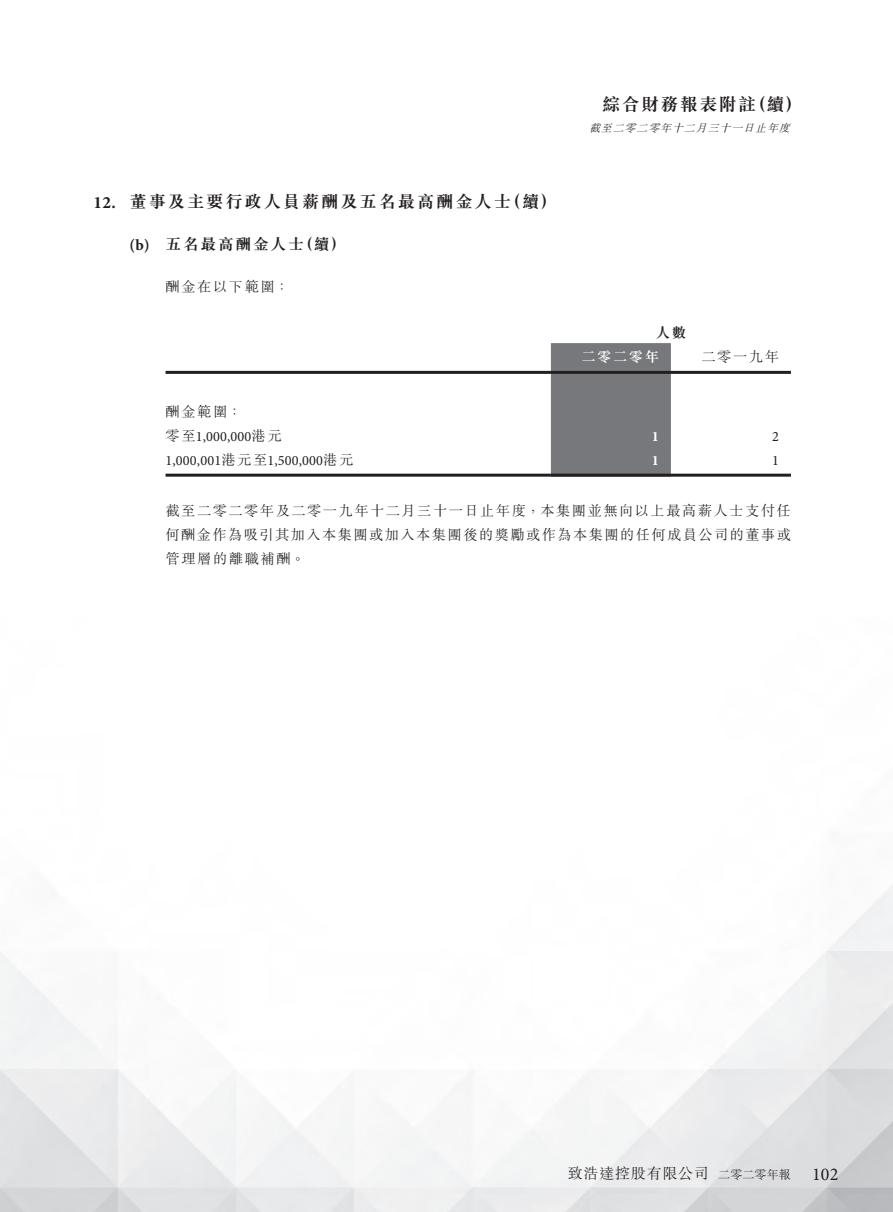
<style>
.page{position:relative;width:893px;height:1212px;background:#fff}
.page>*{position:absolute;margin:0;border:0;box-sizing:border-box;transform-origin:0 0}
.t1{font:700 18px "M Sung HK";letter-spacing:.08em;color:#231f20}
.t2{font:18px "Minion Pro";color:#231f20}
._03_H1{font:700 17.25px "M Sung HK";letter-spacing:.11em;color:#231f20}
._03_H1-2{font:700 17.25px "Minion Pro";color:#231f20}
._04___H2{font:700 15.75px "M Sung HK";letter-spacing:.11em;color:#231f20}
._04___H2-2{font:700 15.75px "Minion Pro";color:#231f20}
.t3{font:300 15px "M Sung HK";letter-spacing:.05em;color:#231f20}
._13_____P4{font:300 14.25px/24px "M Sung HK";letter-spacing:.1em;color:#231f20;text-align:justify}
._15_Table_Stub{font:14.25px "Minion Pro";letter-spacing:.01em;color:#231f20}
._01_Body_Text{font:300 14.25px "M Sung HK";letter-spacing:.11em;color:#231f20}
._01_Body_Text-2{font:700 14.25px "M Sung HK";letter-spacing:.11em;color:#fff}
._15_Table_Stub-2{font:300 14.25px "M Sung HK";color:#231f20}
._01_Body_Text-3{font:700 14.25px "M Sung HK";color:#231f20}
._01_Body_Text-4{font:14.25px "Minion Pro";color:#231f20}
._01_Body_Text-5{font:700 14.25px "Minion Pro";color:#fff}
.t4{font:300 12px "M Sung HK";letter-spacing:.01em;color:#231f20}
.t5{font:italic 300 10.8px "M Sung HK";color:#231f20}
.s1{font-family:"M Sung HK";font-weight:300}
</style>
<div class="page">
<div style="left:551px;top:343px;width:120px;height:131px;background:#76787b"></div>
<hr style="left:166px;top:371px;width:385px;height:3px;background:#231f20">
<hr style="left:551px;top:371px;width:120px;height:3px;background:#231f20">
<hr style="left:671px;top:371px;width:120px;height:3px;background:#231f20">
<hr style="left:166px;top:474px;width:385px;height:3px;background:#231f20">
<hr style="left:551px;top:474px;width:120px;height:3px;background:#231f20">
<hr style="left:671px;top:474px;width:120px;height:3px;background:#231f20">
<p class="t1" style="left:749px;top:95px;width:55px">（續(</p>
<p class="t1" style="left:602px;top:95px;width:155px">綜合財務報表附註</p>
<p class="t5" style="left:589px;top:121px;width:206px">截至二零二零年十二月三十一日止年度</p>
<p class="_03_H1-2" style="left:94px;top:192px;width:24px">12.</p>
<p class="_03_H1" style="left:505px;top:193px;width:54px">（續(</p>
<p class="_03_H1" style="left:130px;top:193px;width:383px">董事及主要行政人員薪酬及五名最高酬金人士</p>
<p class="_04___H2-2" style="left:130px;top:236px;width:22px">(b)</p>
<p class="_04___H2" style="left:298px;top:236px;width:49px">（續(</p>
<p class="_04___H2" style="left:166px;top:236px;width:140px">五名最高酬金人士</p>
<p class="_13_____P4" style="left:166px;top:274px;width:125px">酬金在以下範圍：</p>
<p class="_01_Body_Text-3" style="left:656px;top:326px;width:32px">人數</p>
<p class="_01_Body_Text-2" style="left:581px;top:350px;width:79px">二零二零年</p>
<p class="_01_Body_Text" style="left:701px;top:347px;width:79px">二零一九年</p>
<p class="_15_Table_Stub-2" style="left:166px;top:402px;width:78px">酬金範圍：</p>
<p class="_15_Table_Stub" style="left:166px;top:427px;width:118px"><span class="s1">零至</span>1,000,000<span class="s1">港元</span></p>
<p class="_01_Body_Text-5" style="left:652px;top:428px;width:9px">1</p>
<p class="_01_Body_Text-4" style="left:772px;top:427px;width:8px">2</p>
<p class="_15_Table_Stub" style="left:166px;top:451px;width:189px">1,000,001<span class="s1">港元至</span>1,500,000<span class="s1">港元</span></p>
<p class="_13_____P4" style="left:166px;top:498px;width:627px">截至二零二零年及二零一九年十二月三十一日止年度，本集團並無向以上最高薪人士支付任何酬金作為吸引其加入本集團或加入本集團後的獎勵或作為本集團的任何成員公司的董事或管理層的離職補酬。</p>
<p class="_01_Body_Text-5" style="left:652px;top:452px;width:9px">1</p>
<p class="_01_Body_Text-4" style="left:772px;top:451px;width:8px">1</p>
<p class="t3" style="left:568px;top:1163px;width:143px">致浩達控股有限公司</p>
<p class="t4" style="left:718px;top:1166px;width:74px">二零二零年報</p>
<p class="t2" style="left:812px;top:1162px;width:28px">102</p>
</div>
